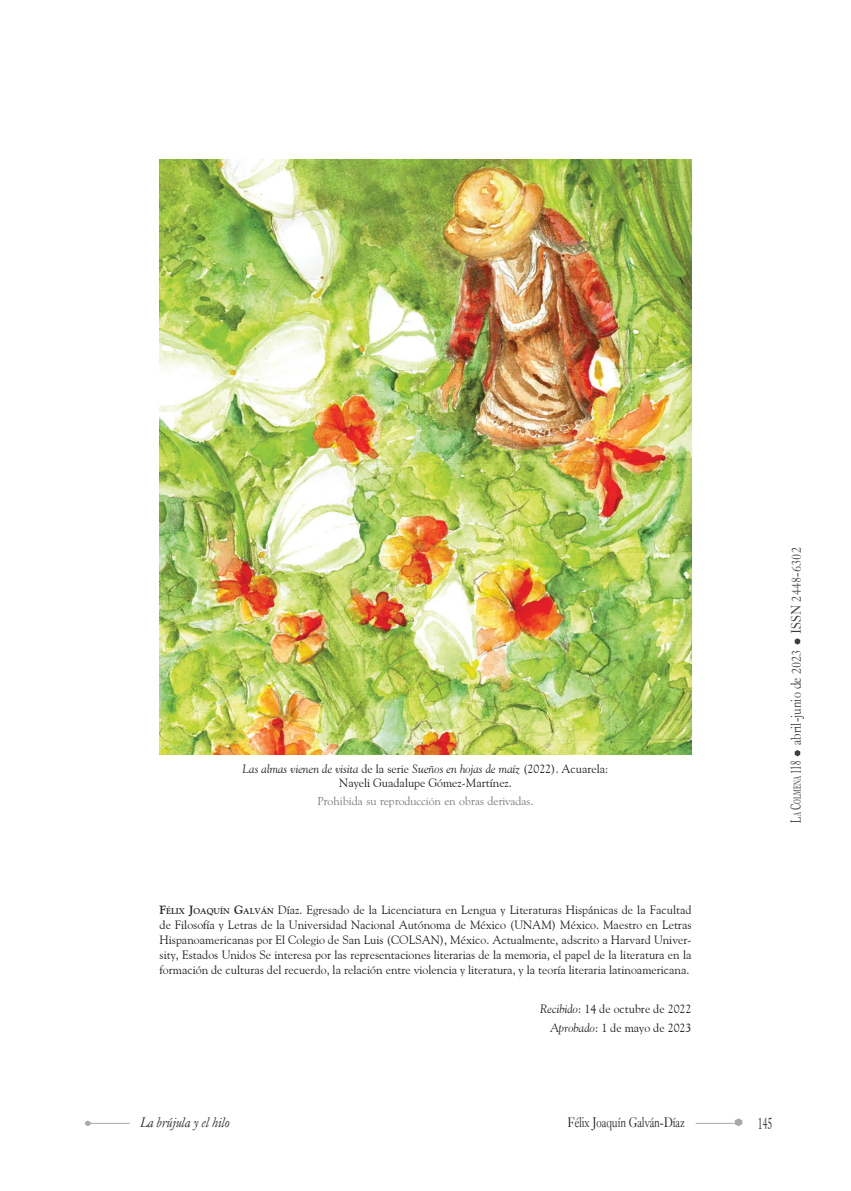
<style>
.page{position:relative;width:851px;height:1191px;background:#fff}
.page>*{position:absolute;margin:0;border:0;box-sizing:border-box;transform-origin:0 0}
.t1{font:16.5px "Dutch 766 BT Roman A";color:#3e3e3f;scale:.6 1}
.t2{font:15px "Caslon Old Face BT";color:#3e3e3f;scale:.9 1}
.t3{font:15px "Caslon Old Face BT";letter-spacing:-.01em;color:#231f20;scale:.8 1}
.t4{font:italic 15px "Caslon Old Face BT";color:#231f20;scale:.9 1}
.Biografía{font:12px/15px "Goudy Old Style BT";color:#231f20;text-align:justify}
.FICHA_TÉCNICA{font:italic 12px "Goudy Old Style BT";color:#231f20}
.t5{font:12px "Goudy Old Style Normal";color:#76787b}
.FICHA_TÉCNICA-2{font:12px "Goudy Old Style BT";color:#231f20}
.s1{font-style:normal}
.s2{font-family:"Dutch 766 BT Roman A"}
.s3{font-family:"Dutch 766 BT Roman A";font-size:10.5px}
.s4{font-weight:700}
.s5{font-weight:700;font-size:8.4px}
.s6{font-style:italic}
</style>
<div class="page">
<svg style="left:85px;top:1120px;width:7px;height:6px"></svg>
<hr style="left:87px;top:1123px;width:43px;height:1px;background:#a8a9ad">
<svg style="left:733px;top:1118px;width:10px;height:8px"></svg>
<hr style="left:695px;top:1123px;width:43px;height:1px;background:#a8a9ad">
<svg style="left:794px;top:638px;width:6px;height:7px"></svg>
<svg style="left:794px;top:750px;width:6px;height:7px"></svg>
<img style="left:160px;top:159px;width:531px;height:595px">
<p class="FICHA_TÉCNICA" style="left:242px;top:761px;width:367px">Las almas vienen de visita <span class="s1">de la serie</span> Sueños en hojas de maíz <span class="s1">(2022). Acuarela:</span></p>
<p class="FICHA_TÉCNICA-2" style="left:339px;top:775px;width:174px">Nayeli Guadalupe Gómez-Martínez.</p>
<p class="t5" style="left:317px;top:794px;width:217px">Prohibida su reproducción en obras derivadas.</p>
<p class="t2" style="left:787px;top:822px;width:307px;rotate:-90deg"><span class="s2">L</span><span class="s3">a</span> <span class="s2">C</span><span class="s3">olmena</span> <span class="s2">118</span> abril-junio de 2023 ISSN 2448-6302</p>
<p class="Biografía" style="left:160px;top:902px;width:533px"><span class="s4">F</span><span class="s5">ÉLIX</span> <span class="s4">J</span><span class="s5">OAQUÍN</span> <span class="s4">G</span><span class="s5">ALVÁN</span> Díaz. Egresado de la Licenciatura en Lengua y Literaturas Hispánicas de la Facultad de Filosofía y Letras de la Universidad Nacional Autónoma de México (UNAM) México. Maestro en Letras Hispanoamericanas por El Colegio de San Luis (COLSAN), México. Actualmente, adscrito a Harvard Univer&shy;sity, Estados Unidos Se interesa por las representaciones literarias de la memoria, el papel de la literatura en la formación de culturas del recuerdo, la relación entre violencia y literatura, y la teoría literaria latinoamericana.</p>
<p class="Biografía" style="left:540px;top:1000px;width:153px"><span class="s6">Recibido</span>: 14 de octubre de 2022</p>
<p class="Biografía" style="left:550px;top:1020px;width:143px"><span class="s6">Aprobado</span>: 1 de mayo de 2023</p>
<p class="t4" style="left:140px;top:1113px;width:101px">La brújula y el hilo</p>
<p class="t3" style="left:567px;top:1113px;width:149px">Félix Joaquín Galván-Díaz</p>
<h1 class="t1" style="left:757px;top:1113px;width:26px">145</h1>
</div>
